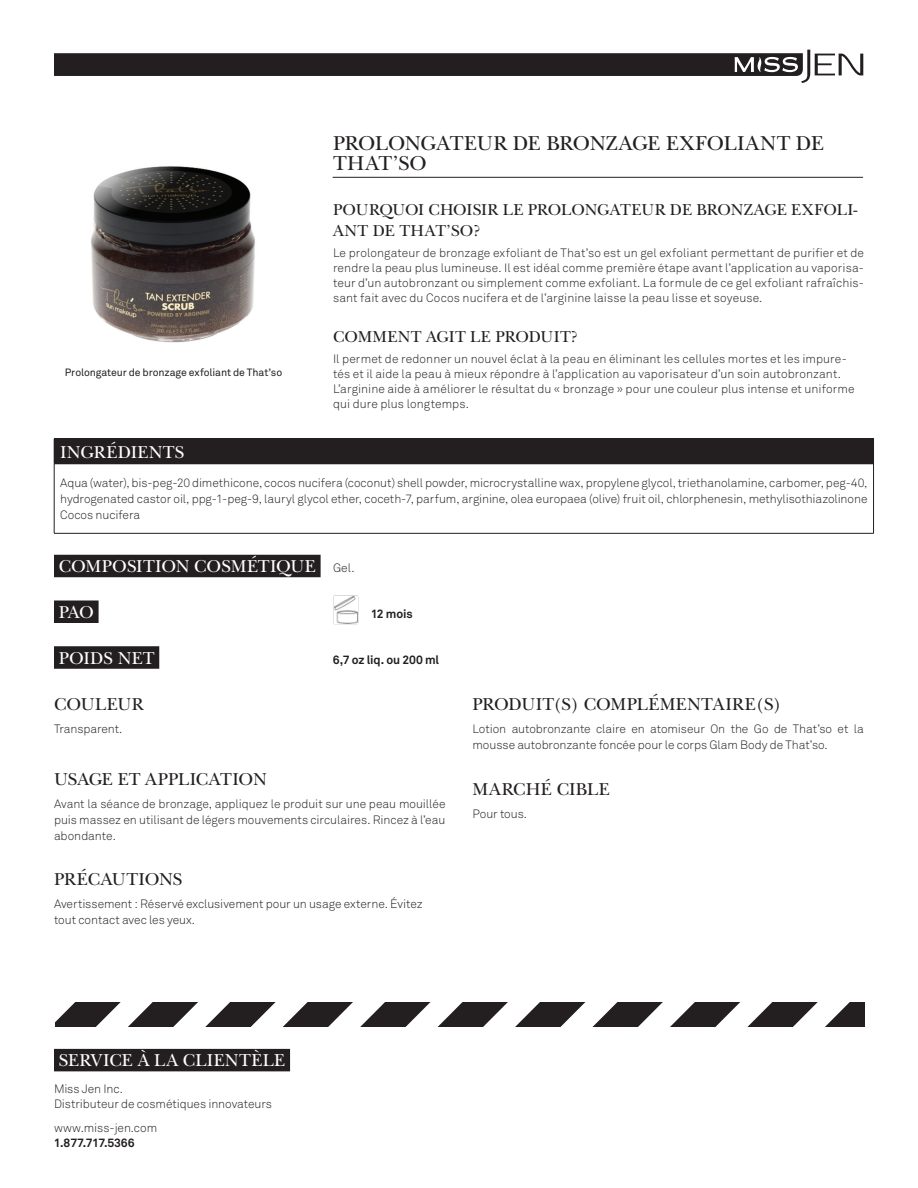
<style>
.page{position:relative;width:918px;height:1188px;background:#fff}
.page>*{position:absolute;margin:0;border:0;box-sizing:border-box;transform-origin:0 0}
.t1{font:21px/19.5px "New Baskerville";letter-spacing:-.005em;color:#231f20}
.t2{font:18px "New Baskerville";letter-spacing:.01em;color:#fff}
.t3{font:18px "New Baskerville";letter-spacing:.01em;color:#231f20}
.t4{font:18px "New Baskerville";letter-spacing:-.01em;color:#231f20}
.t5{font:16.5px/21px "New Baskerville";color:#231f20}
.t6{font:300 12px/15.8px "Akkurat";color:#231f20}
.t7{font:700 12px "Akkurat";letter-spacing:-.005em;color:#231f20}
.t8{font:10.5px "Akkurat";letter-spacing:-.01em;color:#231f20}
.s1{font-family:"Akkurat";font-weight:300;font-size:12px;color:#231f20}
</style>
<div class="page">
<svg style="left:54px;top:50px;width:809px;height:33px"></svg>
<div style="left:54px;top:439px;width:820px;height:25px;background:#231f20"></div>
<hr style="left:54px;top:438px;width:820px;height:1px;background:#231f20">
<hr style="left:54px;top:464px;width:820px;height:1px;background:#231f20">
<hr style="left:54px;top:464px;width:1px;height:69px;background:#231f20">
<hr style="left:873px;top:464px;width:1px;height:69px;background:#231f20">
<hr style="left:54px;top:533px;width:820px;height:1px;background:#231f20">
<hr style="left:333px;top:177px;width:530px;height:1px;background:#231f20">
<img style="left:91px;top:166px;width:164px;height:177px">
<div style="left:54px;top:555px;width:267px;height:22px;background:#231f20"></div>
<div style="left:54px;top:601px;width:45px;height:22px;background:#231f20"></div>
<div style="left:54px;top:646px;width:105px;height:23px;background:#231f20"></div>
<img style="left:334px;top:595px;width:24px;height:29px">
<svg style="left:55px;top:1003px;width:810px;height:24px"></svg>
<div style="left:54px;top:1049px;width:236px;height:22px;background:#231f20"></div>
<p class="t8" style="left:65px;top:366px;width:219px">Prolongateur de bronzage exfoliant de That’so</p>
<h1 class="t1" style="left:333px;top:134px;width:493px">PROLONGATEUR DE BRONZAGE EXFOLIANT DE<br>THAT’SO</h1>
<h3 class="t5" style="left:333px;top:199px;width:526px">POURQUOI CHOISIR LE PROLONGATEUR DE BRONZAGE EXFOLI-<br>ANT DE THAT’SO?</h3>
<p class="t6" style="left:333px;top:245px;width:533px;line-height:15px;text-align:justify">Le prolongateur de bronzage exfoliant de That’so est un gel exfoliant permettant de purifier et de rendre la peau plus lumineuse. Il est idéal comme première étape avant l’application au vaporisa&shy;teur d’un autobronzant ou simplement comme exfoliant. La formule de ce gel exfoliant rafraîchis&shy;sant fait avec du Cocos nucifera et de l’arginine laisse la peau lisse et soyeuse.</p>
<h3 class="t5" style="left:333px;top:327px;width:246px">COMMENT AGIT LE PRODUIT?</h3>
<p class="t6" style="left:333px;top:352px;width:523px;line-height:15px">Il permet de redonner un nouvel éclat à la peau en éliminant les cellules mortes et les impure&shy;tés et il aide la peau à mieux répondre à l’application au vaporisateur d’un soin autobronzant.<br>L’arginine aide à améliorer le résultat du « bronzage » pour une couleur plus intense et uniforme qui dure plus longtemps.</p>
<h2 class="t2" style="left:60px;top:441px;width:126px">INGRÉDIENTS</h2>
<p class="t6" style="left:60px;top:476px;width:809px;text-align:justify">Aqua (water), bis-peg-20 dimethicone, cocos nucifera (coconut) shell powder, microcrystalline wax, propylene glycol, triethanolamine, carbomer, peg-40, hydrogenated castor oil, ppg-1-peg-9, lauryl glycol ether, coceth-7, parfum, arginine, olea europaea (olive) fruit oil, chlorphenesin, methylisothiazolinone Cocos nucifera</p>
<h2 class="t2" style="left:59px;top:556px;width:297px">COMPOSITION COSMÉTIQUE <span class="s1">Gel.</span></h2>
<h2 class="t2" style="left:59px;top:601px;width:24px">PAO</h2>
<p class="t7" style="left:371px;top:606px;width:44px">12 mois</p>
<h2 class="t2" style="left:59px;top:647px;width:97px">POIDS NET</h2>
<p class="t7" style="left:333px;top:652px;width:108px">6,7 oz liq. ou 200 ml</p>
<h2 class="t3" style="left:54px;top:693px;width:91px">COULEUR</h2>
<p class="t6" style="left:54px;top:721px;width:70px">Transparent.</p>
<h2 class="t4" style="left:54px;top:768px;width:214px">USAGE ET APPLICATION</h2>
<p class="t6" style="left:54px;top:796px;width:393px;text-align:justify">Avant la séance de bronzage, appliquez le produit sur une peau mouillée puis massez en utilisant de légers mouvements circulaires. Rincez à l’eau abondante.</p>
<h2 class="t3" style="left:54px;top:868px;width:130px">PRÉCAUTIONS</h2>
<p class="t6" style="left:54px;top:896px;width:370px">Avertissement : Réservé exclusivement pour un usage externe. Évitez tout contact avec les yeux.</p>
<h2 class="t3" style="left:472px;top:693px;width:311px">PRODUIT(S) COMPLÉMENTAIRE(S)</h2>
<p class="t6" style="left:472px;top:721px;width:393px">Lotion autobronzante claire en atomiseur On the Go de That’so et la mousse autobronzante foncée pour le corps Glam Body de That’so.</p>
<h2 class="t3" style="left:472px;top:778px;width:139px">MARCHÉ CIBLE</h2>
<p class="t6" style="left:472px;top:806px;width:56px">Pour tous.</p>
<h2 class="t2" style="left:59px;top:1050px;width:228px">SERVICE À LA CLIENTÈLE</h2>
<p class="t6" style="left:54px;top:1081px;width:220px">Miss Jen Inc.<br>Distributeur de cosmétiques innovateurs</p>
<p class="t6" style="left:54px;top:1120px;width:105px">www.miss-jen.com</p>
<p class="t7" style="left:54px;top:1136px;width:82px">1.877.717.5366</p>
</div>
